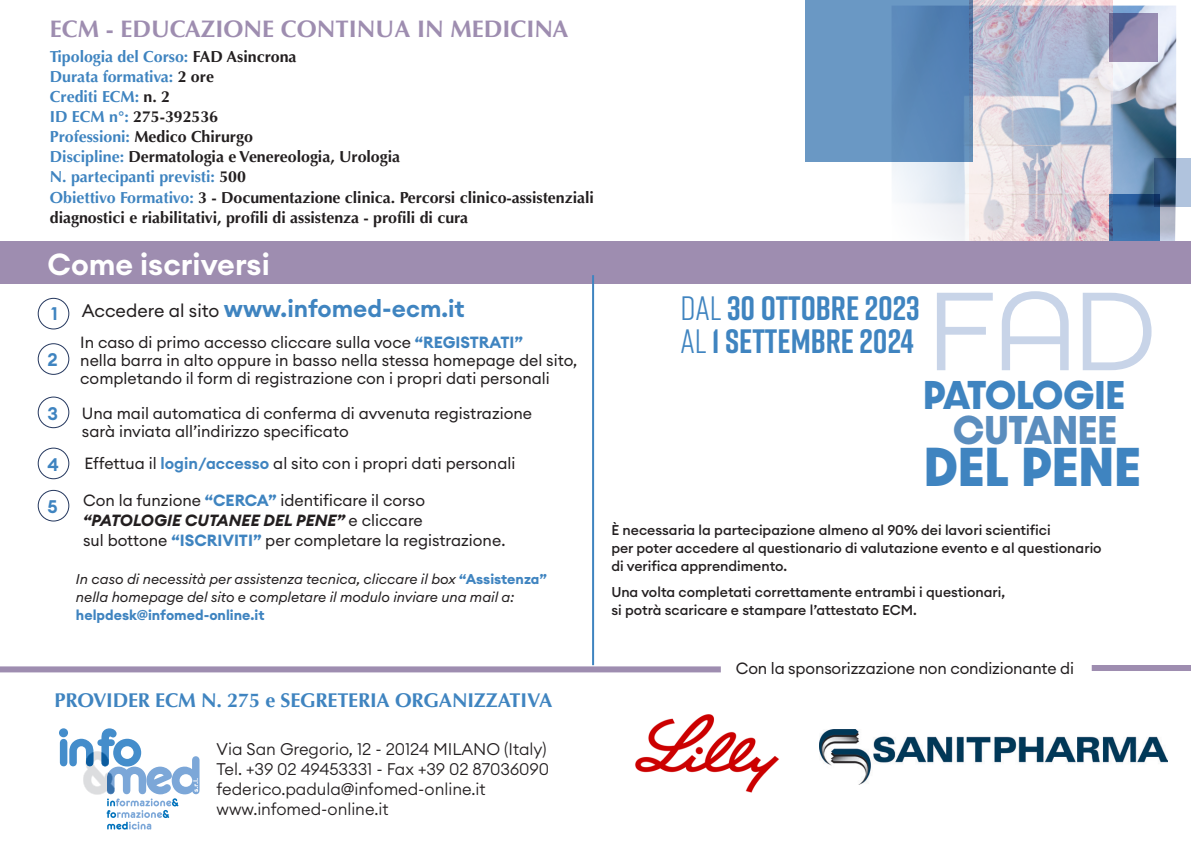
<style>
.page{position:relative;width:1191px;height:851px;background:#fff}
.page>*{position:absolute;margin:0;border:0;box-sizing:border-box;transform-origin:0 0}
.t1{font:118.4px "All Round Gothic";color:#c8d4e8}
.t2{font:700 46.4px "Dazzle Unicase";color:#3f84c0}
.t3{font:700 34px "Dazzle Unicase";letter-spacing:-.02em;color:#3f84c0}
.t4{font:700 34px "Dazzle Unicase";color:#5a8dbe}
.t5{font:700 33.8px "Rift";color:#3f84c0}
.t6{font:600 30px "Euclid Circular A";color:#fff}
.t7{font:700 24px "Optima";color:#9e8db0}
.t8{font:600 24px "Euclid Circular A";color:#3f84c0}
.t9{font:700 20px "Optima";letter-spacing:-.01em;color:#3f84c0}
.t10{font:600 18px "Euclid Circular A";color:#3f84c0}
.t11{font:300 16.6px "Euclid Circular A";letter-spacing:-.005em;color:#231f20}
.t12{font:16px "Euclid Circular A";color:#231f20}
.t13{font:700 16px "Optima";letter-spacing:-.005em;color:#231f20}
.t14{font:700 16px "Optima";letter-spacing:-.005em;color:#3f84c0}
.t15{font:italic 700 16px "Euclid Circular A";color:#231f20}
.t16{font:500 14px "Euclid Circular A";color:#231f20}
.t17{font:italic 14px "Euclid Circular A";color:#231f20}
.t18{font:700 14px "Euclid Circular A";color:#3f84c0}
.s1{color:#231f20}
.s2{color:#3f84c0}
.s3{font-weight:400;font-size:18px;color:#231f20}
.s4{font-weight:700;color:#3f84c0}
.s5{font-weight:600;color:#3f84c0}
.s6{font-weight:400;font-style:normal}
.s7{font-weight:700;font-style:normal;color:#3f84c0}
.s8{font-weight:400}
</style>
<div class="page">
<img style="left:892px;top:6px;width:284px;height:235px">
<img style="left:969px;top:0;width:143px;height:241px">
<svg style="left:1109px;top:13px;width:49px;height:49px;background:#8b84ab"></svg>
<svg style="left:1109px;top:194px;width:51px;height:47px;background:#37679d"></svg>
<svg style="left:1154px;top:158px;width:37px;height:48px;background:#637fa1"></svg>
<svg style="left:59px;top:728px;width:140px;height:101px"></svg>
<div style="left:0;top:241px;width:1191px;height:42px;background:#9e8db0"></div>
<div style="left:0;top:666px;width:721px;height:6px;background:#9e8db0"></div>
<div style="left:38px;top:343px;width:31px;height:32px;border:1px solid #24375e;border-radius:50%"></div>
<div style="left:38px;top:447px;width:31px;height:32px;border:1px solid #24375e;border-radius:50%"></div>
<div style="left:38px;top:298px;width:31px;height:31px;border:1px solid #24375e;border-radius:50%"></div>
<div style="left:38px;top:396px;width:31px;height:32px;border:1px solid #24375e;border-radius:50%"></div>
<div style="left:38px;top:490px;width:31px;height:31px;border:1px solid #24375e;border-radius:50%"></div>
<hr style="left:592px;top:275px;width:2px;height:390px;background:#3f84c0">
<img style="left:635px;top:714px;width:144px;height:79px">
<div style="left:805px;top:0;width:167px;height:162px;background:linear-gradient(to right,#709ec9,#5380b3)"></div>
<div style="left:1091px;top:665px;width:100px;height:6px;background:#9e8db0"></div>
<img style="left:819px;top:729px;width:348px;height:55px">
<p class="t7" style="left:50px;top:15px;width:520px">ECM - EDUCAZIONE CONTINUA IN MEDICINA</p>
<p class="t14" style="left:50px;top:48px;width:248px">Tipologia del Corso: <span class="s1">FAD Asincrona</span></p>
<p class="t14" style="left:50px;top:68px;width:166px">Durata formativa: <span class="s1">2 ore</span></p>
<p class="t14" style="left:50px;top:88px;width:122px">Crediti ECM: <span class="s1">n. 2</span></p>
<p class="t13" style="left:50px;top:108px;width:170px"><span class="s2">ID ECM n°:</span> 275-392536</p>
<p class="t13" style="left:50px;top:128px;width:204px"><span class="s2">Professioni:</span> Medico Chirurgo</p>
<p class="t13" style="left:50px;top:148px;width:352px"><span class="s2">Discipline:</span> Dermatologia e Venereologia, Urologia</p>
<p class="t14" style="left:50px;top:168px;width:198px">N. partecipanti previsti: <span class="s1">500</span></p>
<p class="t13" style="left:50px;top:188px;width:545px"><span class="s2">Obiettivo Formativo:</span> 3 - Documentazione clinica. Percorsi clinico-assistenziali</p>
<p class="t13" style="left:50px;top:208px;width:420px">diagnostici e riabilitativi, profili di assistenza - profili di cura</p>
<p class="t6" style="left:48px;top:245px;width:224px">Come iscriversi</p>
<p class="t10" style="left:51px;top:302px;width:8px">1</p>
<p class="t10" style="left:48px;top:348px;width:12px">2</p>
<p class="t8" style="left:82px;top:293px;width:385px"><span class="s3">Accedere al sito</span> www.infomed-ecm.it</p>
<p class="t12" style="left:80px;top:331px;width:444px">In caso di primo accesso cliccare sulla voce <span class="s4">“REGISTRATI”</span></p>
<p class="t12" style="left:80px;top:349px;width:498px">nella barra in alto oppure in basso nella stessa homepage del sito,</p>
<p class="t12" style="left:80px;top:367px;width:471px">completando il form di registrazione con i propri dati personali</p>
<p class="t10" style="left:48px;top:401px;width:12px">3</p>
<p class="t12" style="left:82px;top:402px;width:452px">Una mail automatica di conferma di avvenuta registrazione</p>
<p class="t12" style="left:82px;top:420px;width:268px">sarà inviata all’indirizzo specificato</p>
<p class="t10" style="left:48px;top:452px;width:13px">4</p>
<p class="t12" style="left:84px;top:452px;width:432px">Effettua il <span class="s5">login/accesso</span> al sito con i propri dati personali</p>
<p class="t10" style="left:48px;top:494px;width:12px">5</p>
<p class="t12" style="left:83px;top:490px;width:343px">Con la funzione <span class="s4">“CERCA”</span> identificare il corso</p>
<p class="t15" style="left:83px;top:510px;width:341px">“PATOLOGIE CUTANEE DEL PENE” <span class="s6">e cliccare</span></p>
<p class="t12" style="left:83px;top:530px;width:424px">sul bottone <span class="s4">“ISCRIVITI”</span> per completare la registrazione.</p>
<p class="t17" style="left:76px;top:570px;width:472px">In caso di necessità per assistenza tecnica, cliccare il box <span class="s7">“Assistenza”</span></p>
<p class="t17" style="left:76px;top:588px;width:440px">nella homepage del sito e completare il modulo inviare una mail a:</p>
<p class="t18" style="left:76px;top:606px;width:190px">helpdesk@infomed-online.it</p>
<p class="t9" style="left:54px;top:689px;width:499px">PROVIDER ECM N. 275 e SEGRETERIA ORGANIZZATIVA</p>
<p class="t11" style="left:217px;top:738px;width:331px">Via San Gregorio, 12 - 20124 MILANO (Italy)</p>
<p class="t11" style="left:217px;top:758px;width:334px">Tel. +39 02 49453331 - Fax +39 02 87036090</p>
<p class="t11" style="left:217px;top:778px;width:270px">federico.padula@infomed-online.it</p>
<p class="t11" style="left:217px;top:798px;width:173px">www.infomed-online.it</p>
<p class="t5" style="left:680px;top:284px;width:241px"><span class="s8">Dal</span> 30 OTTOBRE 2023</p>
<p class="t5" style="left:680px;top:316px;width:234px"><span class="s8">Al</span> 1 SETTEMBRE 2024</p>
<p class="t1" style="left:929px;top:260px;width:228px">FAD</p>
<p class="t3" style="left:923px;top:368px;width:203px">PATOLOGIE</p>
<p class="t4" style="left:953px;top:403px;width:165px">CUTANEE</p>
<p class="t2" style="left:923px;top:430px;width:219px">DEL PENE</p>
<p class="t16" style="left:611px;top:520px;width:441px">È necessaria la partecipazione almeno al 90% dei lavori scientifici</p>
<p class="t16" style="left:611px;top:538px;width:492px">per poter accedere al questionario di valutazione evento e al questionario</p>
<p class="t16" style="left:611px;top:556px;width:177px">di verifica apprendimento.</p>
<p class="t16" style="left:611px;top:582px;width:395px">Una volta completati correttamente entrambi i questionari,</p>
<p class="t16" style="left:611px;top:600px;width:307px">si potrà scaricare e stampare l’attestato ECM.</p>
<p class="t12" style="left:736px;top:657px;width:340px">Con la sponsorizzazione non condizionante di</p>
</div>
